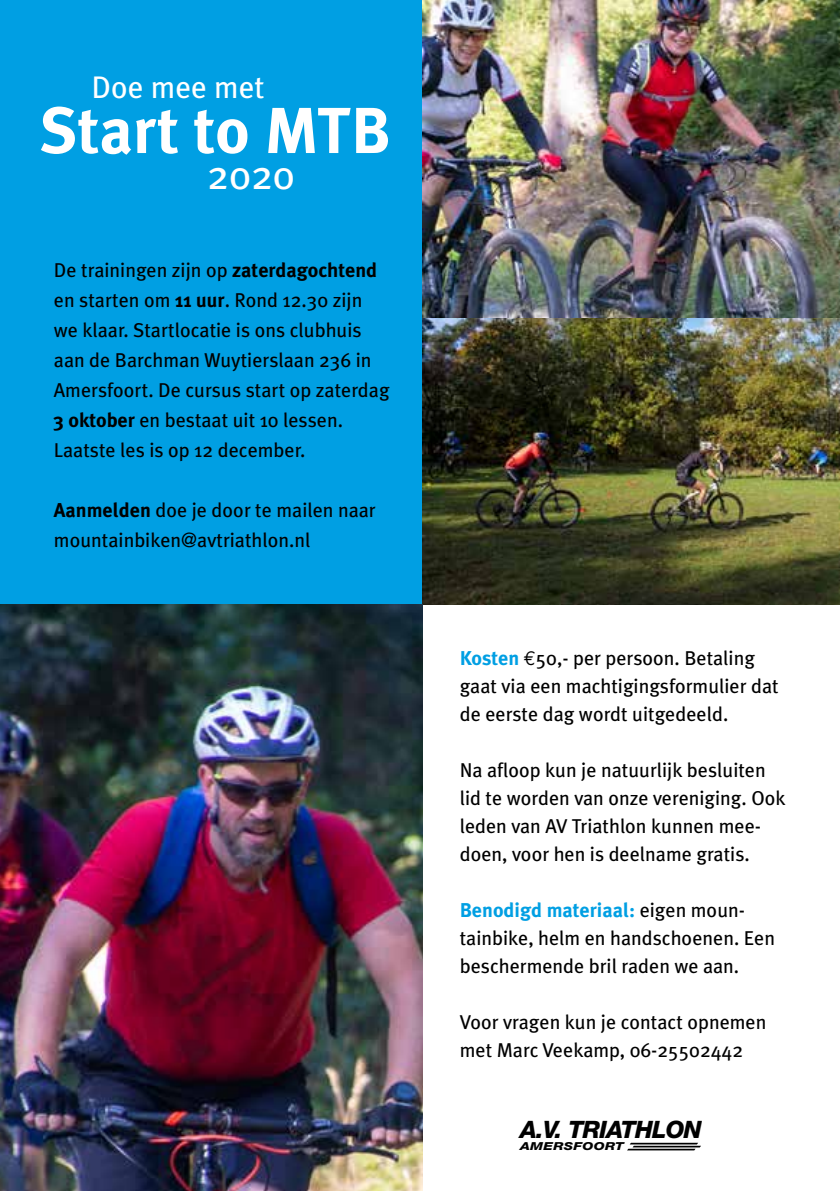
<style>
.page{position:relative;width:840px;height:1191px;background:#fff}
.page>*{position:absolute;margin:0;border:0;box-sizing:border-box;transform-origin:0 0}
.t1{font:700 64.8px "Meta Plus";color:#fff}
.t2{font:40.8px "Meta Plus";color:#fff}
.t3{font:31.2px "Meta Plus";color:#fff}
.t4{font:italic 800 24px "Helvetica Neue LT";letter-spacing:-.03em;color:#000}
.t5{font:20px/28px "Meta Plus";color:#000}
.t6{font:italic 800 11px "Helvetica Neue LT";letter-spacing:.02em;color:#000;scale:1.28 1}
.s1{font-weight:700}
.s2{font-weight:700;color:#009fe3}
.s3{font-family:"Euro Mono"}
</style>
<div class="page">
<div style="left:0;top:0;width:839px;height:604px;background:#009fe3"></div>
<img style="left:422px;top:0;width:417px;height:318px">
<img style="left:422px;top:318px;width:417px;height:286px">
<img style="left:0;top:604px;width:422px;height:587px">
<svg style="left:627px;top:1142px;width:73px;height:8px"></svg>
<h3 class="t3" style="left:91px;top:70px;width:175px">Doe mee met</h3>
<h1 class="t1" style="left:40px;top:93px;width:352px">Start to MTB</h1>
<h2 class="t2" style="left:207px;top:151px;width:89px">2020</h2>
<p class="t5" style="left:54px;top:254px;width:337px;line-height:30px">De trainingen zijn op <span class="s1">zaterdagochtend </span>en starten om <span class="s1">11 uur</span>. Rond 12.30 zijn we klaar. Startlocatie is ons clubhuis aan de Barchman Wuytierslaan 236 in Amersfoort. De cursus start op zaterdag <span class="s1">3 oktober</span> en bestaat uit 10 lessen.<br>Laatste les is op 12 december.</p>
<p class="t5" style="left:54px;top:494px;width:323px;line-height:30px"><span class="s1">Aanmelden</span> doe je door te mailen naar mountainbiken@avtriathlon.nl</p>
<p class="t5" style="left:459px;top:644px;width:320px"><span class="s2">Kosten</span> <span class="s3">€</span>50,- per persoon. Betaling gaat via een machtigingsformulier dat de eerste dag wordt uitgedeeld.</p>
<p class="t5" style="left:459px;top:756px;width:327px">Na afloop kun je natuurlijk besluiten lid te worden van onze vereniging. Ook leden van AV Triathlon kunnen mee&shy;doen, voor hen is deelname gratis.</p>
<p class="t5" style="left:459px;top:896px;width:316px"><span class="s2">Benodigd materiaal:</span> eigen moun&shy;tainbike, helm en handschoenen. Een beschermende bril raden we aan.</p>
<p class="t5" style="left:459px;top:1008px;width:308px">Voor vragen kun je contact opnemen met Marc Veekamp, 06-25502442</p>
<p class="t4" style="left:519px;top:1114px;width:183px">A.V. TRIATHLON</p>
<p class="t6" style="left:519px;top:1140px;width:83px">AMERSFOORT</p>
</div>
